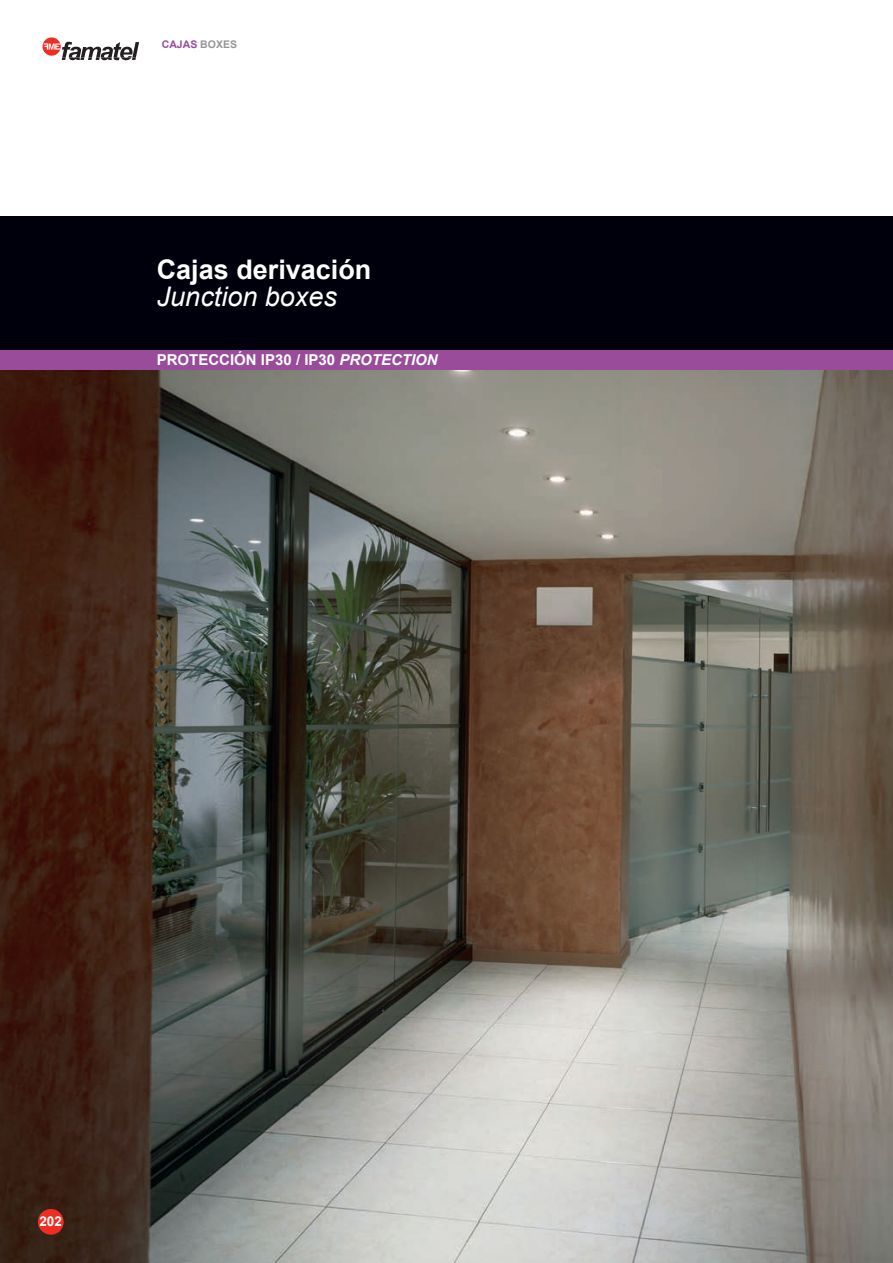
<style>
.page{position:relative;width:893px;height:1263px;background:#fff}
.page>*{position:absolute;margin:0;border:0;box-sizing:border-box;transform-origin:0 0}
.t1{font:700 27px "Arial";color:#fff}
.t2{font:italic 27px "Arial";color:#fff}
.t3{font:700 15px "Arial";color:#fff}
.t4{font:700 13.5px "Arial";color:#fff}
.t5{font:700 10.5px "Arial";color:#984c9a}
.s1{color:#939598}
.s2{font-style:italic}
</style>
<div class="page">
<svg style="left:43px;top:37px;width:18px;height:19px"></svg>
<svg style="left:44px;top:42px;width:95px;height:18px"></svg>
<img style="left:0;top:370px;width:893px;height:893px">
<div style="left:0;top:216px;width:893px;height:154px;background:#00000d"></div>
<div style="left:0;top:350px;width:893px;height:20px;background:#984c9a"></div>
<div style="left:38px;top:1209px;width:26px;height:26px;background:#ee2e22;border-radius:50%"></div>
<p class="t5" style="left:162px;top:38px;width:77px">CAJAS <span class="s1">BOXES</span></p>
<h1 class="t1" style="left:157px;top:252px;width:216px">Cajas derivación</h1>
<h1 class="t2" style="left:157px;top:279px;width:182px">Junction boxes</h1>
<p class="t3" style="left:157px;top:350px;width:282px">PROTECCIÓN IP30 / IP30 <span class="s2">PROTECTION</span></p>
<p class="t4" style="left:39px;top:1212px;width:24px">202</p>
</div>
